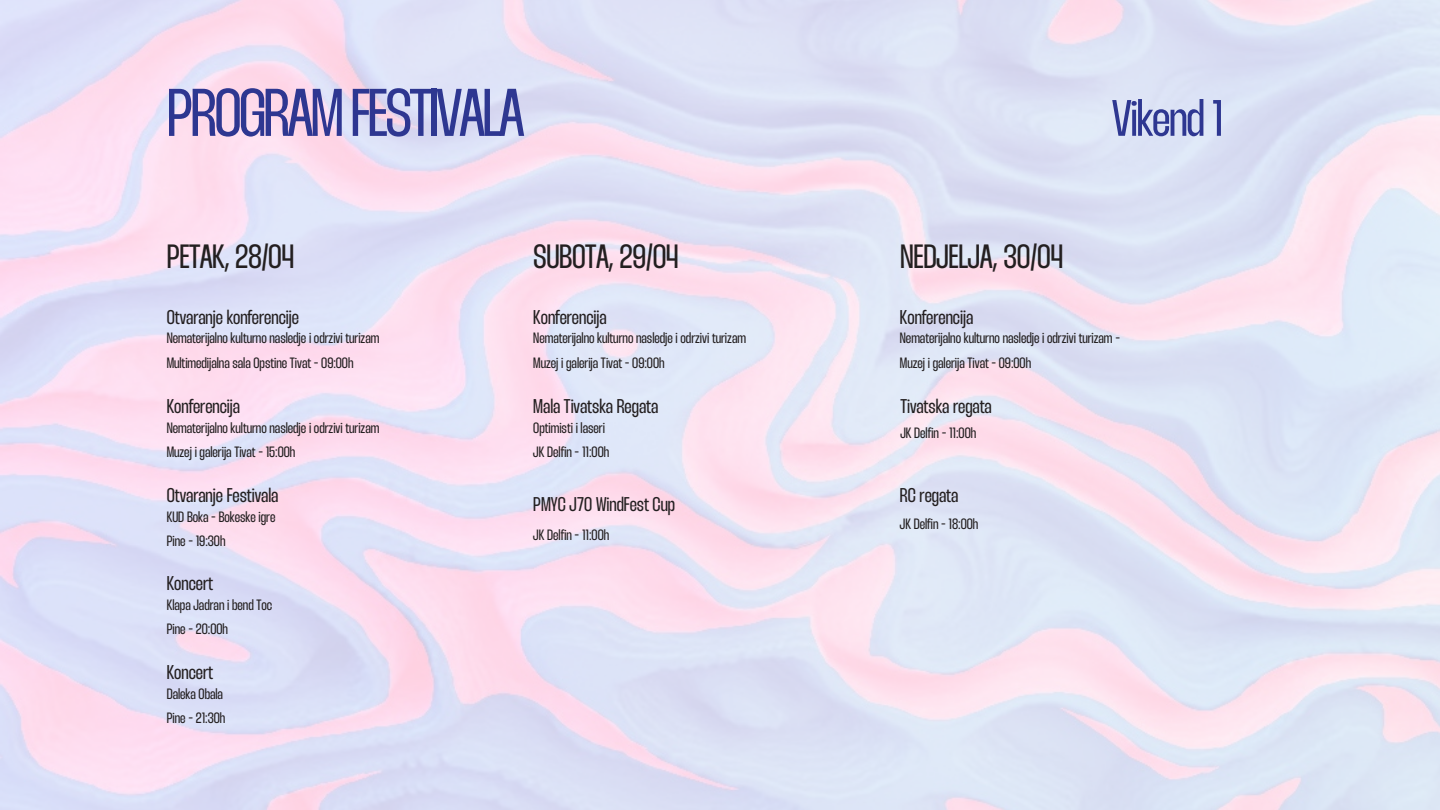
<style>
.page{position:relative;width:1440px;height:810px;background:#fff}
.page>*{position:absolute;margin:0;border:0;box-sizing:border-box;transform-origin:0 0}
.t1{font:67.2px "Thunder LC";letter-spacing:-.045em;color:#2e3791}
.t2{font:51.07px "Thunder LC";letter-spacing:-.03em;color:#2e3791}
.t3{font:33.6px "Thunder LC";letter-spacing:-.015em;color:#231f20}
.t4{font:19.88px "Thunder LC";color:#231f20}
.t5{font:14.92px/24.2px "Thunder LC";color:#231f20}
</style>
<div class="page">
<h1 class="t1" style="left:167px;top:88px;width:359px">PROGRAMFESTIVALA</h1>
<h2 class="t2" style="left:1112px;top:99px;width:113px">Vikend 1</h2>
<h3 class="t3" style="left:167px;top:244px;width:129px">PETAK, 28/04</h3>
<h3 class="t3" style="left:533px;top:244px;width:147px">SUBOTA, 29/04</h3>
<h3 class="t3" style="left:900px;top:244px;width:165px">NEDJELJA, 30/04</h3>
<h3 class="t4" style="left:167px;top:309px;width:134px">Otvaranje konferencije</h3>
<h3 class="t4" style="left:533px;top:309px;width:75px">Konferencija</h3>
<p class="t5" style="left:167px;top:327px;width:214px">Nematerijalno kulturno nasledje i odrzivi turizam<br>Multimedijalna sala Opstine Tivat - 09:00h</p>
<h3 class="t4" style="left:167px;top:399px;width:75px">Konferencija</h3>
<p class="t5" style="left:533px;top:327px;width:214px">Nematerijalno kulturno nasledje i odrzivi turizam<br>Muzej i galerija Tivat - 09:00h</p>
<h3 class="t4" style="left:533px;top:399px;width:126px">Mala Tivatska Regata</h3>
<p class="t5" style="left:167px;top:417px;width:214px">Nematerijalno kulturno nasledje i odrzivi turizam<br>Muzej i galerija Tivat - 15:00h</p>
<p class="t5" style="left:533px;top:417px;width:77px">Optimisti i laseri<br>JK Delfin - 11:00h</p>
<h3 class="t4" style="left:533px;top:497px;width:143px">PMYC J70 WindFest Cup</h3>
<p class="t5" style="left:533px;top:524px;width:77px">JK Delfin - 11:00h</p>
<h3 class="t4" style="left:167px;top:488px;width:113px">Otvaranje Festivala</h3>
<p class="t5" style="left:167px;top:506px;width:110px">KUD Boka - Bokeske igre<br>Pine - 19:30h</p>
<h3 class="t4" style="left:167px;top:576px;width:48px">Koncert</h3>
<p class="t5" style="left:167px;top:594px;width:107px">Klapa Jadran i bend Toc<br>Pine - 20:00h</p>
<h3 class="t4" style="left:167px;top:665px;width:48px">Koncert</h3>
<p class="t5" style="left:167px;top:683px;width:60px">Daleka Obala<br>Pine - 21:30h</p>
<h3 class="t4" style="left:900px;top:309px;width:75px">Konferencija</h3>
<p class="t5" style="left:900px;top:327px;width:222px">Nematerijalno kulturno nasledje i odrzivi turizam -<br>Muzej i galerija Tivat - 09:00h</p>
<h3 class="t4" style="left:900px;top:399px;width:93px">Tivatska regata</h3>
<p class="t5" style="left:900px;top:422px;width:77px">JK Delfin - 11:00h</p>
<h3 class="t4" style="left:900px;top:488px;width:60px">RC regata</h3>
<p class="t5" style="left:900px;top:513px;width:80px">JK Delfin - 18:00h</p>
</div>
